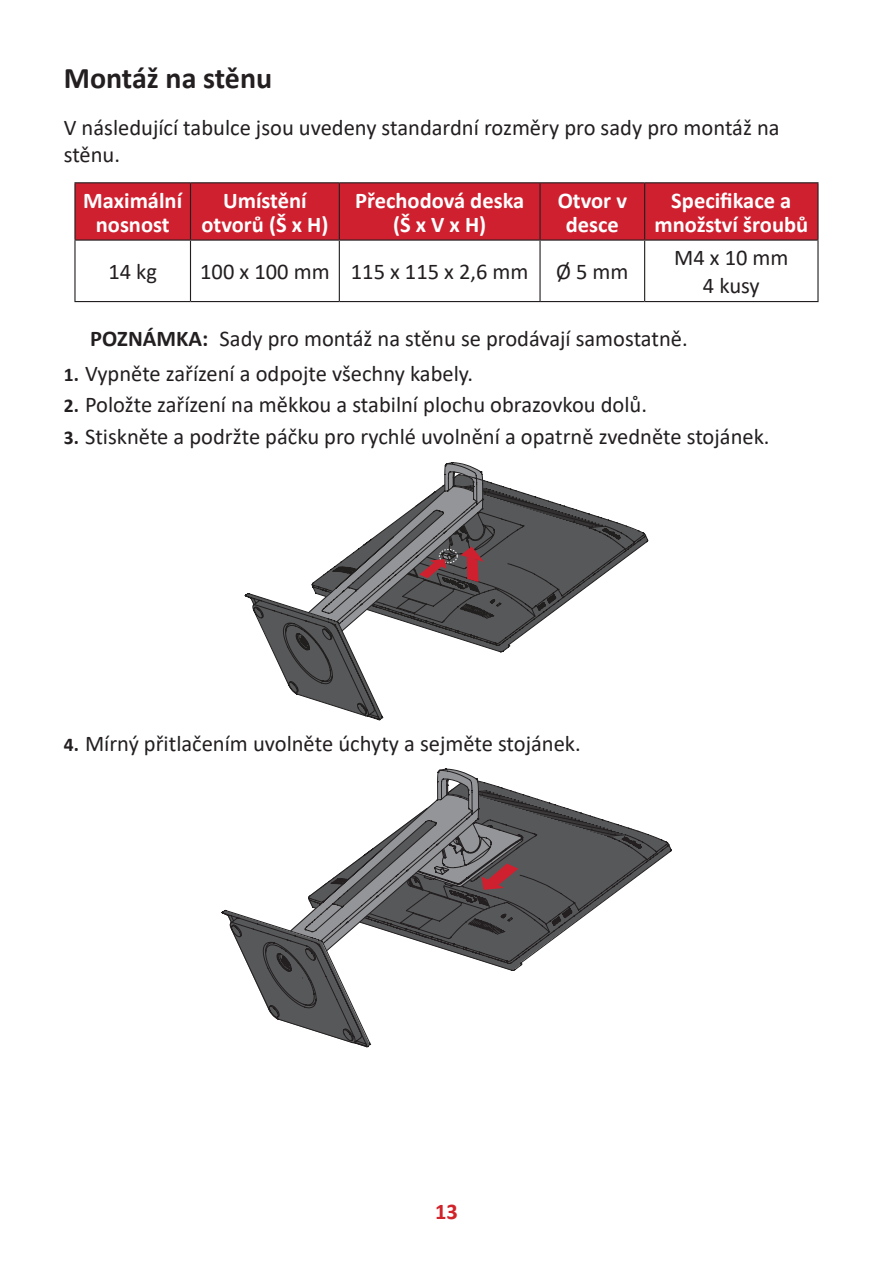
<style>
.page{position:relative;width:893px;height:1263px;background:#fff}
.page>*{position:absolute;margin:0;border:0;box-sizing:border-box;transform-origin:0 0}
.t1{font:700 30px "Calibri";color:#231f20}
.t2{font:22.5px/27px "Calibri";color:#231f20}
.t3{font:700 22.5px/24px "Calibri";color:#fff;text-align:center}
.t4{font:700 22.5px "Calibri";color:#d1232a}
.s1{font-weight:700}
.s2{font-weight:700;font-size:19.5px}
</style>
<div class="page">
<div style="left:76px;top:183px;width:741px;height:56px;background:#cf202f"></div>
<hr style="left:74px;top:182px;width:116px;height:1px;background:#231f20">
<hr style="left:74px;top:183px;width:2px;height:56px;background:#231f20">
<hr style="left:190px;top:182px;width:149px;height:1px;background:#231f20">
<hr style="left:190px;top:183px;width:1px;height:56px;background:#231f20">
<hr style="left:339px;top:182px;width:201px;height:1px;background:#231f20">
<hr style="left:339px;top:183px;width:1px;height:56px;background:#231f20">
<hr style="left:540px;top:182px;width:105px;height:1px;background:#231f20">
<hr style="left:539px;top:183px;width:2px;height:56px;background:#231f20">
<hr style="left:645px;top:182px;width:174px;height:1px;background:#231f20">
<hr style="left:644px;top:183px;width:1px;height:56px;background:#231f20">
<hr style="left:817px;top:183px;width:2px;height:56px;background:#231f20">
<hr style="left:74px;top:239px;width:116px;height:2px;background:#231f20">
<hr style="left:74px;top:241px;width:2px;height:60px;background:#231f20">
<hr style="left:190px;top:239px;width:149px;height:2px;background:#231f20">
<hr style="left:190px;top:241px;width:1px;height:60px;background:#231f20">
<hr style="left:339px;top:239px;width:201px;height:2px;background:#231f20">
<hr style="left:339px;top:241px;width:1px;height:60px;background:#231f20">
<hr style="left:540px;top:239px;width:105px;height:2px;background:#231f20">
<hr style="left:539px;top:241px;width:2px;height:60px;background:#231f20">
<hr style="left:645px;top:239px;width:174px;height:2px;background:#231f20">
<hr style="left:644px;top:241px;width:1px;height:60px;background:#231f20">
<hr style="left:817px;top:241px;width:2px;height:60px;background:#231f20">
<hr style="left:74px;top:301px;width:116px;height:1px;background:#231f20">
<hr style="left:190px;top:301px;width:149px;height:1px;background:#231f20">
<hr style="left:339px;top:301px;width:201px;height:1px;background:#231f20">
<hr style="left:540px;top:301px;width:105px;height:1px;background:#231f20">
<hr style="left:645px;top:301px;width:174px;height:1px;background:#231f20">
<svg style="left:245px;top:462px;width:401px;height:258px"></svg>
<svg style="left:221px;top:769px;width:448px;height:278px"></svg>
<h1 class="t1" style="left:64px;top:57px;width:210px">Montáž na stěnu</h1>
<p class="t2" style="left:64px;top:113px;width:717px">V následující tabulce jsou uvedeny standardní rozměry pro sady pro montáž na stěnu.</p>
<p class="t3" style="left:83px;top:188px;width:100px">Maximální nosnost</p>
<p class="t3" style="left:201px;top:188px;width:128px">Umístění otvorů (Š x H)</p>
<p class="t3" style="left:355px;top:188px;width:171px">Přechodová deska (Š x V x H)</p>
<p class="t3" style="left:558px;top:188px;width:71px">Otvor v desce</p>
<p class="t3" style="left:654px;top:188px;width:155px">Specifikace a množství šroubů</p>
<p class="t2" style="left:108px;top:257px;width:50px">14 kg</p>
<p class="t2" style="left:200px;top:257px;width:430px">100 x 100 mm 115 x 115 x 2,6 mm Ø 5 mm</p>
<p class="t2" style="left:674px;top:243px;width:116px;line-height:28.2px;text-align:center">M4 x 10 mm<br>4 kusy</p>
<p class="t2" style="left:90px;top:324px;width:599px"><span class="s1">POZNÁMKA:</span> Sady pro montáž na stěnu se prodávají samostatně.</p>
<p class="t2" style="left:64px;top:359px;width:411px"><span class="s2">1.</span> Vypněte zařízení a odpojte všechny kabely.</p>
<p class="t2" style="left:64px;top:391px;width:585px"><span class="s2">2.</span> Položte zařízení na měkkou a stabilní plochu obrazovkou dolů.</p>
<p class="t2" style="left:64px;top:422px;width:707px"><span class="s2">3.</span> Stiskněte a podržte páčku pro rychlé uvolnění a opatrně zvedněte stojánek.</p>
<p class="t2" style="left:64px;top:730px;width:519px"><span class="s2">4.</span> Mírný přitlačením uvolněte úchyty a sejměte stojánek.</p>
<p class="t4" style="left:435px;top:1196px;width:24px">13</p>
</div>
